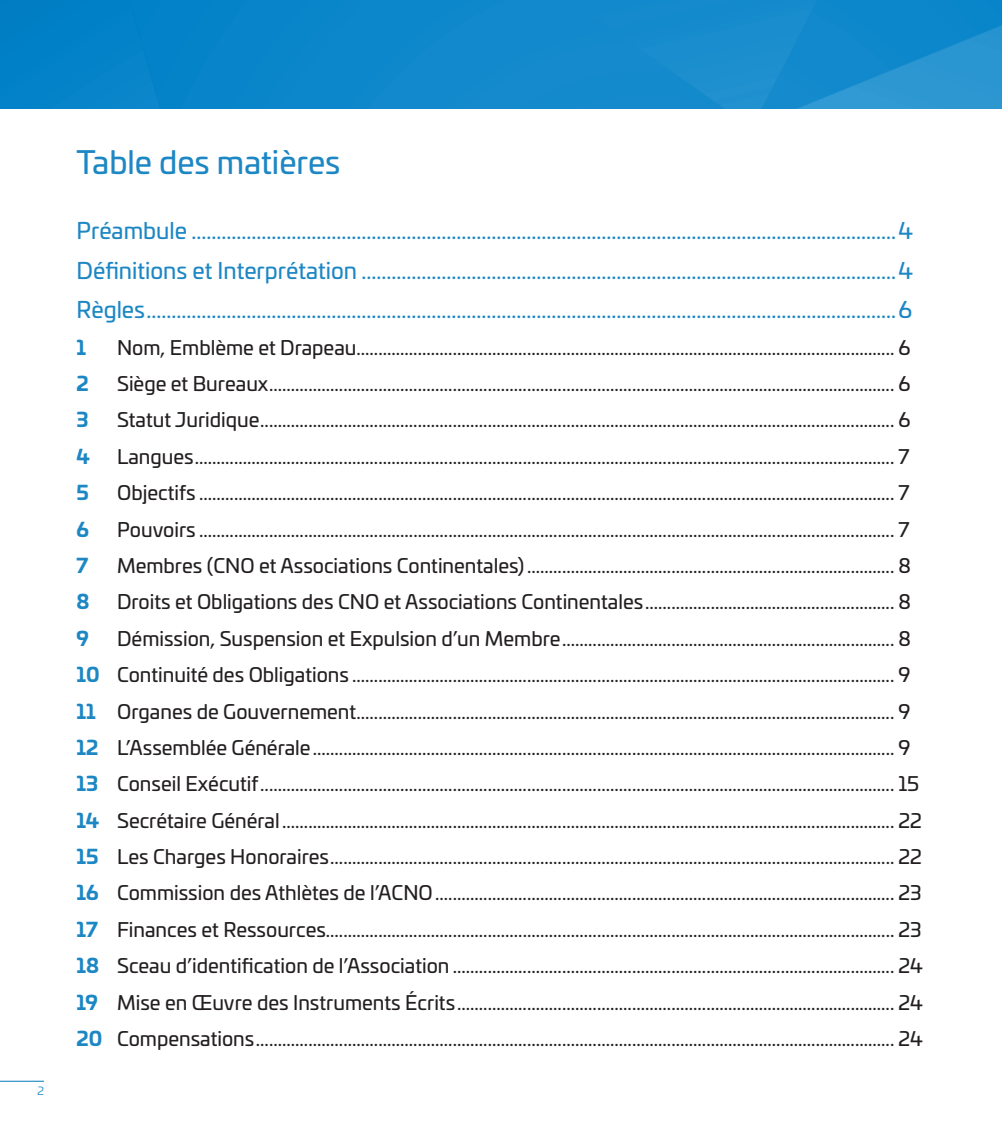
<style>
.page{position:relative;width:1002px;height:1129px;background:#fff}
.page>*{position:absolute;margin:0;border:0;box-sizing:border-box;transform-origin:0 0}
.t1{font:31.5px "Univia Pro";color:#1d87c4}
.t2{font:22.5px "Univia Pro";color:#1d87c4}
.t3{font:19.8px "Univia Pro";color:#231f20}
.t4{font:700 19.8px "Univia Pro";color:#1d87c4}
.t5{font:11.25px "Univia Pro";color:#1d87c4}
.s1{font-weight:700;color:#1d87c4}
</style>
<div class="page">
<hr style="left:0;top:1081px;width:44px;height:1px;background:#1d87c4">
<img style="left:0;top:0;width:1001px;height:108px">
<p class="t5" style="left:37px;top:1082px;width:8px">2</p>
<p class="t1" style="left:77px;top:138px;width:265px">Table des matières</p>
<p class="t2" style="left:77px;top:214px;width:837px">Préambule .............................................................................................................................................4</p>
<p class="t2" style="left:77px;top:253px;width:837px">Définitions et Interprétation ...........................................................................................................4</p>
<p class="t2" style="left:77px;top:293px;width:836px">Règles......................................................................................................................................................6</p>
<p class="t4" style="left:77px;top:331px;width:11px">1</p>
<p class="t3" style="left:117px;top:332px;width:794px">Nom, Emblème et Drapeau........................................................................................................................... 6</p>
<p class="t4" style="left:77px;top:368px;width:14px">2</p>
<p class="t3" style="left:117px;top:369px;width:794px">Siège et Bureaux............................................................................................................................................... 6</p>
<p class="t4" style="left:77px;top:404px;width:14px">3</p>
<p class="t3" style="left:117px;top:405px;width:794px">Statut Juridique................................................................................................................................................. 6</p>
<p class="t4" style="left:77px;top:441px;width:15px">4</p>
<p class="t3" style="left:117px;top:442px;width:793px">Langues................................................................................................................................................................ 7</p>
<p class="t4" style="left:77px;top:477px;width:14px">5</p>
<p class="t3" style="left:117px;top:478px;width:793px">Objectifs ............................................................................................................................................................... 7</p>
<p class="t4" style="left:77px;top:513px;width:14px">6</p>
<p class="t3" style="left:117px;top:514px;width:793px">Pouvoirs ............................................................................................................................................................... 7</p>
<p class="t4" style="left:77px;top:550px;width:13px">7</p>
<p class="t3" style="left:117px;top:551px;width:795px">Membres (CNO et Associations Continentales).................................................................................... 8</p>
<p class="t4" style="left:77px;top:586px;width:15px">8</p>
<p class="t3" style="left:117px;top:587px;width:795px">Droits et Obligations des CNO et Associations Continentales......................................................... 8</p>
<p class="t4" style="left:77px;top:622px;width:14px">9</p>
<p class="t3" style="left:117px;top:624px;width:795px">Démission, Suspension et Expulsion d’un Membre............................................................................ 8</p>
<p class="t3" style="left:77px;top:660px;width:835px"><span class="s1">10</span> Continuité des Obligations ............................................................................................................................ 9</p>
<p class="t3" style="left:77px;top:696px;width:835px"><span class="s1">11</span> Organes de Gouvernement........................................................................................................................... 9</p>
<p class="t3" style="left:77px;top:733px;width:835px"><span class="s1">12</span> L’Assemblée Générale..................................................................................................................................... 9</p>
<p class="t3" style="left:77px;top:769px;width:844px"><span class="s1">13</span> Conseil Exécutif................................................................................................................................................. 15</p>
<p class="t3" style="left:77px;top:805px;width:846px"><span class="s1">14</span> Secrétaire Général ............................................................................................................................................ 22</p>
<p class="t3" style="left:77px;top:842px;width:846px"><span class="s1">15</span> Les Charges Honoraires................................................................................................................................. 22</p>
<p class="t3" style="left:77px;top:878px;width:846px"><span class="s1">16</span> Commission des Athlètes de l’ACNO......................................................................................................... 23</p>
<p class="t3" style="left:77px;top:915px;width:846px"><span class="s1">17</span> Finances et Ressources.................................................................................................................................. 23</p>
<p class="t3" style="left:77px;top:951px;width:847px"><span class="s1">18</span> Sceau d’identification de l’Association ..................................................................................................... 24</p>
<p class="t3" style="left:77px;top:987px;width:847px"><span class="s1">19</span> Mise en Œuvre des Instruments Écrits.................................................................................................... 24</p>
<p class="t3" style="left:77px;top:1024px;width:847px"><span class="s1">20</span> Compensations.................................................................................................................................................. 24</p>
</div>
